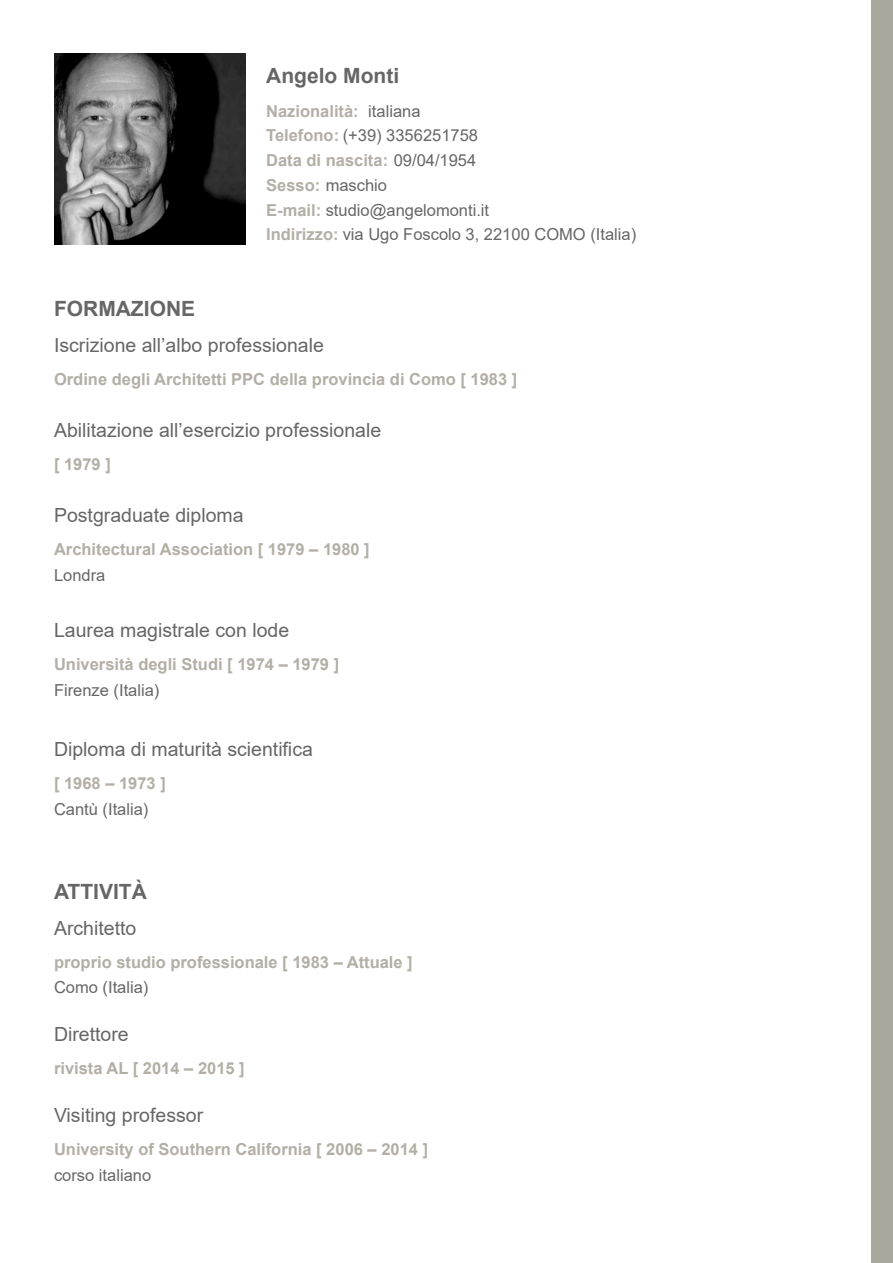
<style>
.page{position:relative;width:893px;height:1263px;background:#fff}
.page>*{position:absolute;margin:0;border:0;box-sizing:border-box;transform-origin:0 0}
.titoli{font:700 21px "Arial";color:#666}
.titolini{font:19.5px "Arial";color:#666}
.testo_bold{font:700 16.5px "Arial";color:#b3afa6}
.testo_bold-2{font:16.5px "Arial";color:#666}
.testo{font:16.5px "Arial";color:#666}
.s1{font-weight:400;color:#666}
.s2{font-weight:700;color:#b3afa6}
</style>
<div class="page">
<img style="left:54px;top:54px;width:191px;height:191px">
<div style="left:872px;top:0;width:21px;height:1263px;background:#a8a89f"></div>
<p class="titoli" style="left:266px;top:61px;width:134px">Angelo Monti</p>
<p class="titoli" style="left:54px;top:294px;width:143px">FORMAZIONE</p>
<p class="testo_bold" style="left:266px;top:99px;width:94px">Nazionalità:</p>
<p class="testo" style="left:368px;top:99px;width:54px">italiana</p>
<p class="testo_bold" style="left:266px;top:149px;width:212px">Data di nascita: <span class="s1">09/04/1954</span></p>
<p class="testo_bold-2" style="left:266px;top:174px;width:122px"><span class="s2">Sesso:</span> maschio</p>
<p class="testo_bold-2" style="left:266px;top:198px;width:225px"><span class="s2">E-mail:</span> studio@angelomonti.it</p>
<p class="testo_bold-2" style="left:266px;top:223px;width:371px"><span class="s2">Indirizzo:</span> via Ugo Foscolo 3, 22100 COMO (Italia)</p>
<p class="testo_bold-2" style="left:266px;top:124px;width:213px"><span class="s2">Telefono:</span> (+39) 3356251758</p>
<p class="titolini" style="left:54px;top:332px;width:271px">Iscrizione all’albo professionale</p>
<p class="testo_bold" style="left:54px;top:368px;width:465px">Ordine degli Architetti PPC della provincia di Como [ 1983 ]</p>
<p class="titolini" style="left:54px;top:417px;width:329px">Abilitazione all’esercizio professionale</p>
<p class="testo_bold" style="left:54px;top:453px;width:58px">[ 1979 ]</p>
<p class="titolini" style="left:54px;top:502px;width:191px">Postgraduate diploma</p>
<p class="testo_bold" style="left:54px;top:538px;width:317px">Architectural Association [ 1979 – 1980 ]</p>
<p class="testo" style="left:54px;top:564px;width:53px">Londra</p>
<p class="titolini" style="left:54px;top:617px;width:237px">Laurea magistrale con lode</p>
<p class="testo_bold" style="left:54px;top:653px;width:287px">Università degli Studi [ 1974 – 1979 ]</p>
<p class="testo" style="left:54px;top:678px;width:107px">Firenze (Italia)</p>
<p class="titolini" style="left:54px;top:736px;width:260px">Diploma di maturità scientifica</p>
<p class="testo_bold" style="left:54px;top:772px;width:113px">[ 1968 – 1973 ]</p>
<p class="testo" style="left:54px;top:798px;width:96px">Cantù (Italia)</p>
<p class="titoli" style="left:54px;top:877px;width:94px">ATTIVITÀ</p>
<p class="titolini" style="left:54px;top:914px;width:84px">Architetto</p>
<p class="testo_bold" style="left:54px;top:950px;width:360px">proprio studio professionale [ 1983 – Attuale ]</p>
<p class="testo" style="left:54px;top:976px;width:96px">Como (Italia)</p>
<p class="titolini" style="left:54px;top:1020px;width:76px">Direttore</p>
<p class="testo_bold" style="left:54px;top:1057px;width:192px">rivista AL [ 2014 – 2015 ]</p>
<p class="titolini" style="left:54px;top:1101px;width:151px">Visiting professor</p>
<p class="testo_bold" style="left:54px;top:1137px;width:376px">University of Southern California [ 2006 – 2014 ]</p>
<p class="testo" style="left:54px;top:1163px;width:99px">corso italiano</p>
</div>
